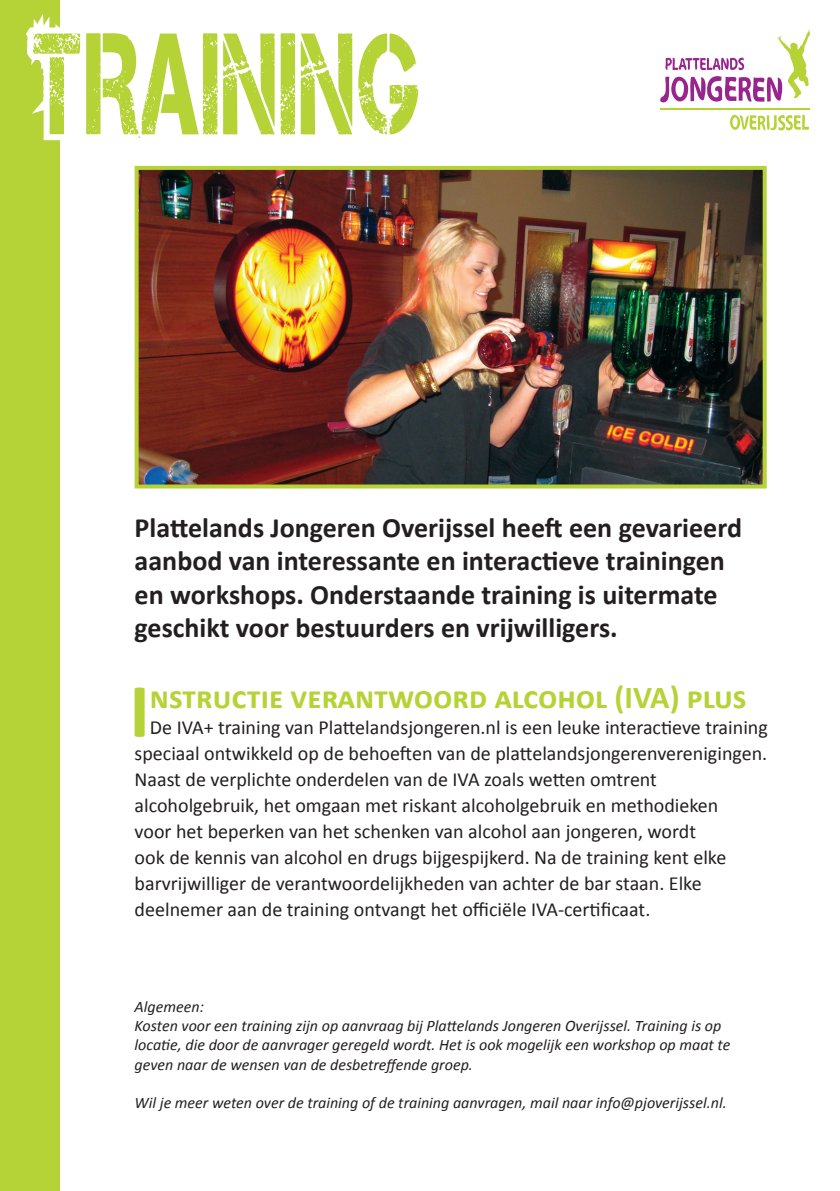
<style>
.page{position:relative;width:840px;height:1191px;background:#fff}
.page>*{position:absolute;margin:0;border:0;box-sizing:border-box;transform-origin:0 0}
.t1{font:144px "Captureit";letter-spacing:.03em;color:#b5d336;scale:.62 1}
.t2{font:700 77.4px "Calibri";color:#b5d336}
.t3{font:700 32px "Calibri";color:#b5d336}
.t4{font:700 28px/33.6px "Calibri";color:#231f20}
.t5{font:20px/26px "Calibri";color:#231f20}
.t6{font:italic 16px/19.2px "Calibri";color:#231f20}
</style>
<div class="page">
<div style="left:0;top:0;width:59px;height:1191px;background:#b5d336"></div>
<svg style="left:26px;top:0;width:410px;height:188px"></svg>
<img style="left:139px;top:171px;width:622px;height:312px">
<div style="left:134px;top:166px;width:632px;height:322px;border:4px solid #b5d336"></div>
<svg style="left:660px;top:30px;width:149px;height:73px"></svg>
<hr style="left:660px;top:108px;width:149px;height:1px;background:#b5d334">
<svg style="left:730px;top:114px;width:78px;height:16px"></svg>
<h1 class="t1" style="left:33px;top:3px;width:625px">TRAINING</h1>
<h3 class="t4" style="left:134px;top:509px;width:608px">Plattelands Jongeren Overijssel heeft een gevarieerd aanbod van interessante en interactieve trainingen en workshops. Onderstaande training is uitermate geschikt voor bestuurders en vrijwilligers.</h3>
<h2 class="t2" style="left:129px;top:663px;width:22px">I</h2>
<h3 class="t3" style="left:150px;top:677px;width:598px">nstructie verantwoord alcohol (IVA) plus</h3>
<p class="t5" style="left:134px;top:713px;width:634px;text-indent:15px">De IVA+ training van Plattelandsjongeren.nl is een leuke interactieve training speciaal ontwikkeld op de behoeften van de plattelandsjongerenverenigingen.<br>Naast de verplichte onderdelen van de IVA zoals wetten omtrent alcoholgebruik, het omgaan met riskant alcoholgebruik en methodieken<br>voor het beperken van het schenken van alcohol aan jongeren, wordt<br>ook de kennis van alcohol en drugs bijgespijkerd. Na de training kent elke barvrijwilliger de verantwoordelijkheden van achter de bar staan. Elke deelnemer aan de training ontvangt het officiële IVA-certificaat.</p>
<p class="t6" style="left:134px;top:996px;width:597px">Algemeen:<br>Kosten voor een training zijn op aanvraag bij Plattelands Jongeren Overijssel. Training is op locatie, die door de aanvrager geregeld wordt. Het is ook mogelijk een workshop op maat te geven naar de wensen van de desbetreffende groep.</p>
<p class="t6" style="left:134px;top:1092px;width:593px">Wil je meer weten over de training of de training aanvragen, mail naar info@pjoverijssel.nl.</p>
</div>
